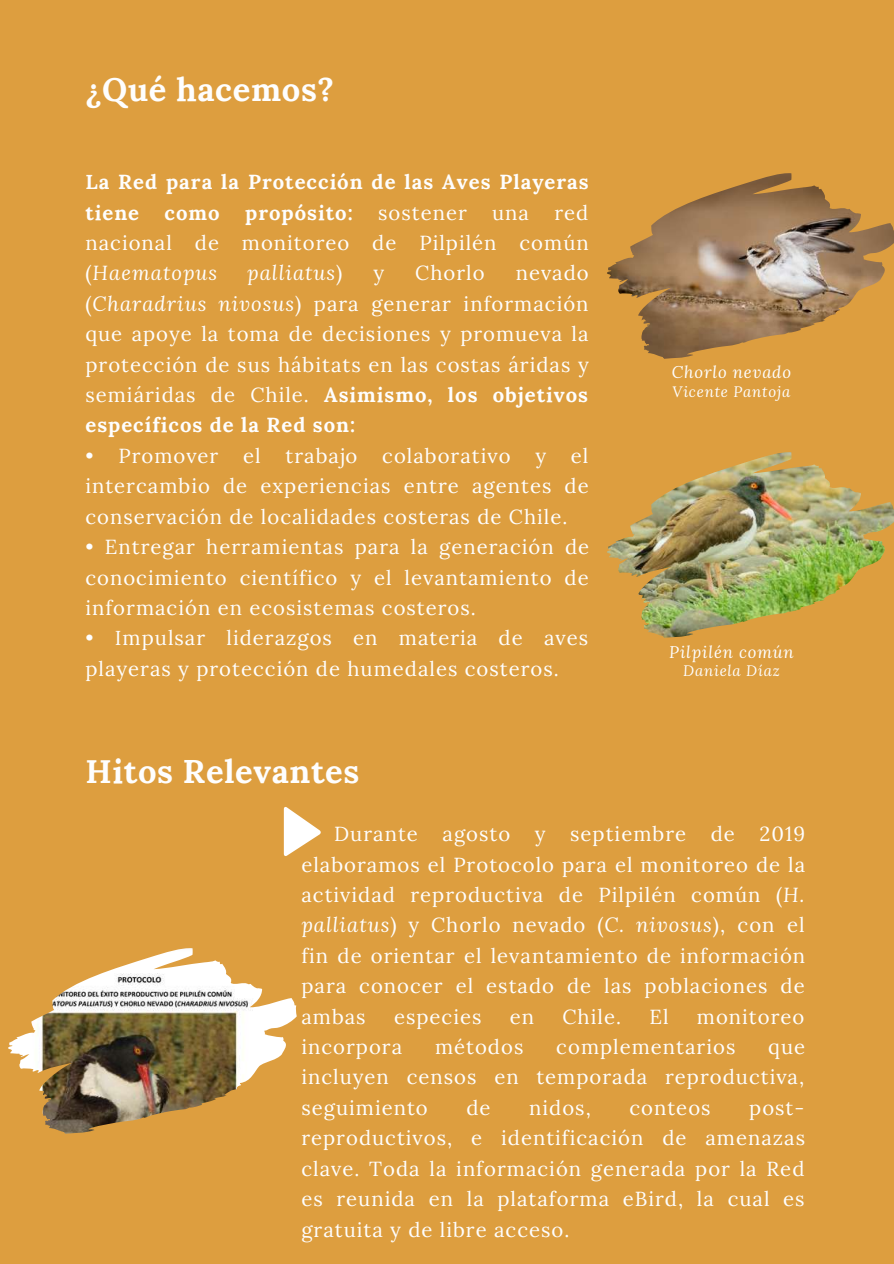
<style>
.page{position:relative;width:894px;height:1264px;background:#fff}
.page>*{position:absolute;margin:0;border:0;box-sizing:border-box;transform-origin:0 0}
.t1{font:700 32.7px "Lora";letter-spacing:.02em;color:#fefefe}
.t2{font:20.25px/30.5px "Lora";letter-spacing:.05em;color:#fefefe;text-align:justify}
.t3{font:700 20.25px/30.5px "Lora";letter-spacing:.05em;color:#fefefe}
.t4{font:italic 20.25px "Lora";letter-spacing:.05em;color:#fefefe}
.t5{font:italic 16.65px "Lora";letter-spacing:.05em;color:#fefefe}
.t6{font:italic 15px "Lora";letter-spacing:.05em;color:#fefefe}
.s1{font-style:italic}
.s2{font-style:normal}
.s3{font-weight:700}
</style>
<div class="page">
<div style="left:0;top:0;width:893px;height:1263px;background:#dd9e3f"></div>
<img style="left:8px;top:948px;width:289px;height:185px">
<svg style="left:284px;top:807px;width:37px;height:49px"></svg>
<img style="left:607px;top:173px;width:286px;height:186px">
<img style="left:607px;top:452px;width:286px;height:186px">
<h1 class="t1" style="left:85px;top:68px;width:250px">¿Qué hacemos?</h1>
<p class="t3" style="left:85px;top:166px;width:504px">La Red para la Protección de las Aves Playeras tiene</p>
<p class="t3" style="left:164px;top:197px;width:57px">como</p>
<p class="t3" style="left:245px;top:197px;width:109px">propósito:</p>
<p class="t2" style="left:378px;top:197px;width:90px">sostener</p>
<p class="t2" style="left:492px;top:197px;width:38px">una</p>
<p class="t2" style="left:85px;top:197px;width:504px;text-indent:469px">red nacional de monitoreo de Pilpilén común (<span class="s1">Haematopus</span></p>
<p class="t4" style="left:247px;top:259px;width:97px">palliatus<span class="s2">)</span></p>
<p class="t2" style="left:373px;top:258px;width:12px">y</p>
<p class="t2" style="left:415px;top:258px;width:71px">Chorlo</p>
<p class="t2" style="left:85px;top:258px;width:505px;text-indent:430px">nevado (<span class="s1">Charadrius nivosus</span>) para generar información que apoye la toma de decisiones y promueva la protección de sus hábitats en las costas áridas y semiáridas de Chile. <span class="s3">Asimismo, los objetivos específicos de la Red son:</span></p>
<p class="t2" style="left:85px;top:440px;width:504px">• Promover el trabajo colaborativo y el intercambio de experiencias entre agentes de conservación de localidades costeras de Chile.</p>
<p class="t2" style="left:85px;top:531px;width:505px">• Entregar herramientas para la generación de conocimiento científico y el levantamiento de información en ecosistemas costeros.</p>
<p class="t2" style="left:85px;top:622px;width:504px">• Impulsar liderazgos en materia de aves playeras y protección de humedales costeros.</p>
<h1 class="t1" style="left:85px;top:750px;width:275px">Hitos Relevantes</h1>
<p class="t5" style="left:671px;top:361px;width:121px">Chorlo nevado</p>
<p class="t6" style="left:672px;top:381px;width:119px">Vicente Pantoja</p>
<p class="t5" style="left:669px;top:640px;width:126px">Pilpilén común</p>
<p class="t6" style="left:683px;top:660px;width:98px">Daniela Díaz</p>
<p class="t2" style="left:301px;top:818px;width:505px">• Durante agosto y septiembre de 2019 elaboramos el Protocolo para el monitoreo de la actividad reproductiva de Pilpilén común (<span class="s1">H. palliatus</span>) y Chorlo nevado (<span class="s1">C. nivosus</span>), con el fin de orientar el levantamiento de información para conocer el estado de las poblaciones de ambas</p>
<p class="t2" style="left:394px;top:1001px;width:89px">especies</p>
<p class="t2" style="left:509px;top:1001px;width:26px">en</p>
<p class="t2" style="left:562px;top:1001px;width:60px">Chile.</p>
<p class="t2" style="left:649px;top:1001px;width:21px">El</p>
<p class="t2" style="left:696px;top:1001px;width:109px">monitoreo</p>
<p class="t2" style="left:301px;top:1031px;width:102px">incorpora</p>
<p class="t2" style="left:435px;top:1031px;width:90px">métodos</p>
<p class="t2" style="left:556px;top:1031px;width:180px">complementarios</p>
<p class="t2" style="left:301px;top:1031px;width:505px;text-indent:467px">que incluyen censos en temporada reproductiva, seguimiento</p>
<p class="t2" style="left:466px;top:1092px;width:26px">de</p>
<p class="t2" style="left:529px;top:1092px;width:63px">nidos,</p>
<p class="t2" style="left:629px;top:1092px;width:83px">conteos</p>
<p class="t2" style="left:301px;top:1092px;width:505px;text-indent:447px">post&shy;reproductivos, e identificación de amenazas clave. Toda la información generada por la Red es reunida en la plataforma eBird, la cual es gratuita y de libre acceso.</p>
</div>
